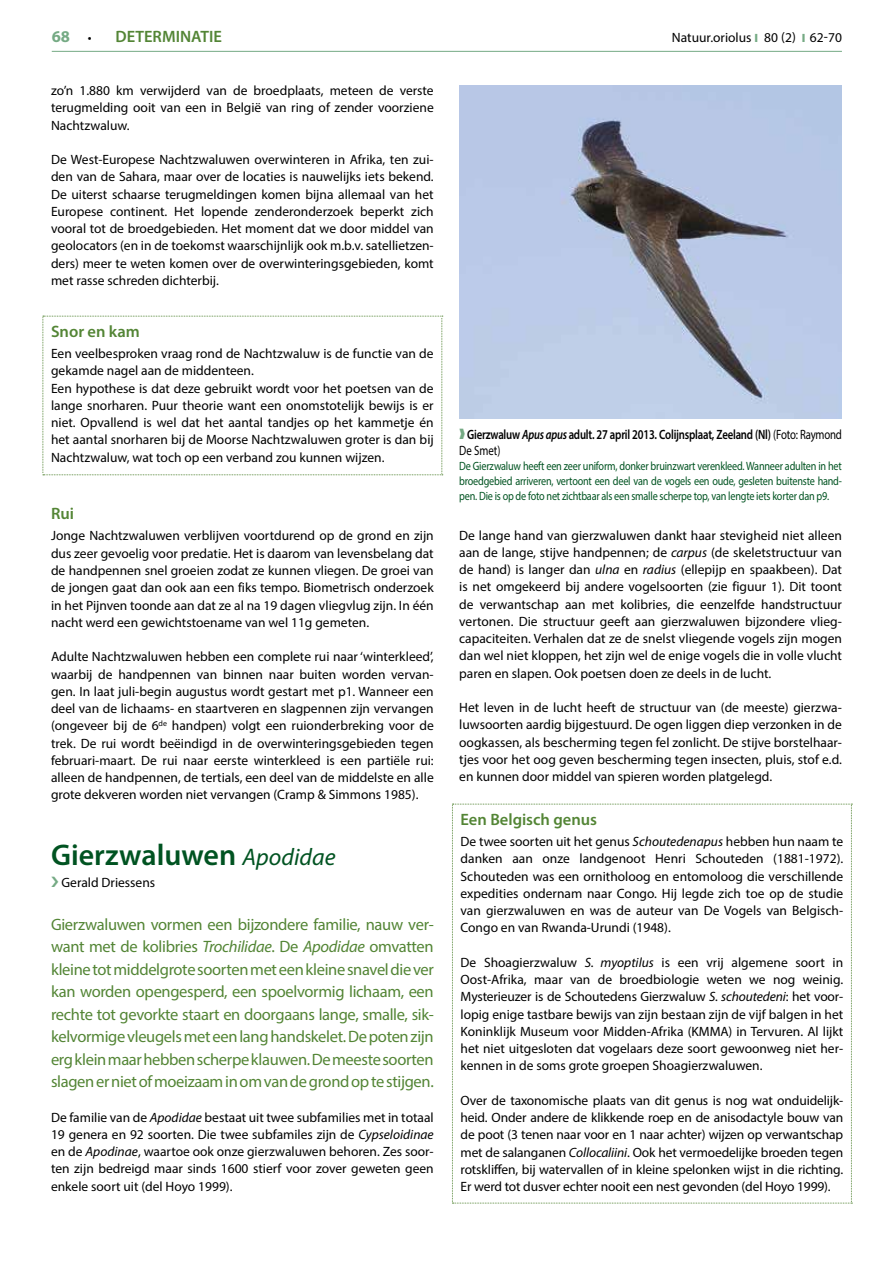
<style>
.page{position:relative;width:893px;height:1263px;background:#fff}
.page>*{position:absolute;margin:0;border:0;box-sizing:border-box;transform-origin:0 0}
.t1{font:600 30px "Myriad Pro";color:#005321}
.t2{font:16.5px/22.5px "Myriad Pro";letter-spacing:-.02em;color:#538535;text-align:justify}
.t3{font:600 16.5px "Myriad Pro";color:#538535}
.t4{font:700 16.5px "Myriad Pro";color:#75aa84}
.t5{font:13.5px/17.2px "Myriad Pro";color:#000;text-align:justify}
.t6{font:600 13.5px/16.5px "Myriad Pro";letter-spacing:-.02em;color:#000;scale:.8 1}
.t7{font:12px/15px "Myriad Pro";letter-spacing:-.02em;color:#005321;text-align:justify;scale:.85 1}
.s1{font-weight:400;font-size:13.5px;color:#000}
.s2{font-weight:900;font-size:12px;color:#75aa84}
.s3{color:#fff}
.s4{font-weight:400;font-style:italic;font-size:24px}
.s5{font-style:italic}
.s6{color:#75aa84}
.s7{font-weight:400}
</style>
<div class="page">
<hr style="left:52px;top:51px;width:790px;height:1px;background:#75aa84">
<svg style="left:452px;top:804px;width:400px;height:400px"></svg>
<svg style="left:43px;top:316px;width:400px;height:159px"></svg>
<img style="left:459px;top:85px;width:383px;height:334px">
<p class="t4" style="left:52px;top:25px;width:41px">68 <span class="s1">•</span></p>
<p class="t3" style="left:116px;top:26px;width:108px">DETERMINATIE</p>
<p class="t5" style="left:672px;top:28px;width:173px">Natuur.oriolus <span class="s2">I</span> 80 (2) <span class="s2">I</span> <span class="s3">20-30</span></p>
<p class="t5" style="left:810px;top:28px;width:34px">62-70</p>
<p class="t5" style="left:51px;top:82px;width:384px">zo’n 1.880 km verwijderd van de broedplaats, meteen de verste terugmelding ooit van een in België van ring of zender voorziene Nachtzwaluw.</p>
<p class="t5" style="left:51px;top:151px;width:384px">De West-Europese Nachtzwaluwen overwinteren in Afrika, ten zui&shy;den van de Sahara, maar over de locaties is nauwelijks iets bekend.<br>De uiterst schaarse terugmeldingen komen bijna allemaal van het Europese continent. Het lopende zenderonderzoek beperkt zich vooral tot de broedgebieden. Het moment dat we door middel van geolocators (en in de toekomst waarschijnlijk ook m.b.v. satellietzen&shy;ders) meer te weten komen over de overwinteringsgebieden, komt met rasse schreden dichterbij.</p>
<p class="t3" style="left:51px;top:321px;width:90px">Snor en kam</p>
<p class="t5" style="left:51px;top:345px;width:384px;text-align:left">Een veelbesproken vraag rond de Nachtzwaluw is de functie van de gekamde nagel aan de middenteen.<br>Een hypothese is dat deze gebruikt wordt voor het poetsen van de lange snorharen. Puur theorie want een onomstotelijk bewijs is er niet. Opvallend is wel dat het aantal tandjes op het kammetje én het aantal snorharen bij de Moorse Nachtzwaluwen groter is dan bij Nachtzwaluw, wat toch op een verband zou kunnen wijzen.</p>
<p class="t3" style="left:51px;top:503px;width:25px">Rui</p>
<p class="t5" style="left:51px;top:527px;width:384px">Jonge Nachtzwaluwen verblijven voortdurend op de grond en zijn dus zeer gevoelig voor predatie. Het is daarom van levensbelang dat de handpennen snel groeien zodat ze kunnen vliegen. De groei van de jongen gaat dan ook aan een fiks tempo. Biometrisch onderzoek in het Pijnven toonde aan dat ze al na 19 dagen vliegvlug zijn. In één nacht werd een gewichtstoename van wel 11g gemeten.</p>
<p class="t5" style="left:51px;top:648px;width:384px">Adulte Nachtzwaluwen hebben een complete rui naar ‘winterkleed’, waarbij de handpennen van binnen naar buiten worden vervan&shy;gen. In laat juli-begin augustus wordt gestart met p1. Wanneer een deel van de lichaams- en staartveren en slagpennen zijn vervangen (ongeveer bij de 6<sup>de</sup> handpen) volgt een ruionderbreking voor de trek. De rui wordt beëindigd in de overwinteringsgebieden tegen februari-maart. De rui naar eerste winterkleed is een partiële rui: alleen de handpennen, de tertials, een deel van de middelste en alle grote dekveren worden niet vervangen (Cramp &amp; Simmons 1985).</p>
<h1 class="t1" style="left:51px;top:835px;width:286px">Gierzwaluwen <span class="s4">Apodidae</span></h1>
<p class="t5" style="left:62px;top:873px;width:95px">Gerald Driessens</p>
<p class="t2" style="left:51px;top:913px;width:384px">Gierzwaluwen vormen een bijzondere familie, nauw ver&shy;want met de kolibries <span class="s5">Trochilidae</span>. De <span class="s5">Apodidae</span> omvatten kleine tot middelgrote soorten met een kleine snavel die ver kan worden opengesperd, een spoelvormig lichaam, een rechte tot gevorkte staart en doorgaans lange, smalle, sik&shy;kelvormige vleugels met een lang handskelet. De poten zijn erg klein maar hebben scherpe klauwen. De meeste soorten slagen er niet of moeizaam in om van de grond op te stijgen.</p>
<p class="t5" style="left:51px;top:1108px;width:384px">De familie van de <span class="s5">Apodidae</span> bestaat uit twee subfamilies met in totaal 19 genera en 92 soorten. Die twee subfamiles zijn de <span class="s5">Cypseloidinae </span>en de <span class="s5">Apodinae</span>, waartoe ook onze gierzwaluwen behoren. Zes soor&shy;ten zijn bedreigd maar sinds 1600 stierf voor zover geweten geen enkele soort uit (del Hoyo 1999).</p>
<p class="t6" style="left:459px;top:426px;width:480px"><span class="s6">❱</span> Gierzwaluw <span class="s5">Apus apus</span> adult. 27 april 2013. Colijnsplaat, Zeeland (Nl) <span class="s7">(Foto: Raymond<br>De Smet)</span></p>
<p class="t7" style="left:459px;top:459px;width:452px">De Gierzwaluw heeft een zeer uniform, donker bruinzwart verenkleed. Wanneer adulten in het broedgebied arriveren, vertoont een deel van de vogels een oude, gesleten buitenste hand&shy;pen. Die is op de foto net zichtbaar als een smalle scherpe top, van lengte iets korter dan p9.</p>
<p class="t5" style="left:459px;top:526px;width:384px">De lange hand van gierzwaluwen dankt haar stevigheid niet alleen aan de lange, stijve handpennen; de <span class="s5">carpus</span> (de skeletstructuur van de hand) is langer dan <span class="s5">ulna</span> en <span class="s5">radius</span> (ellepijp en spaakbeen). Dat is net omgekeerd bij andere vogelsoorten (zie figuur 1). Dit toont de verwantschap aan met kolibries, die eenzelfde handstructuur vertonen. Die structuur geeft aan gierzwaluwen bijzondere vlieg&shy;capaciteiten. Verhalen dat ze de snelst vliegende vogels zijn mogen dan wel niet kloppen, het zijn wel de enige vogels die in volle vlucht paren en slapen. Ook poetsen doen ze deels in de lucht.</p>
<p class="t5" style="left:459px;top:699px;width:384px">Het leven in de lucht heeft de structuur van (de meeste) gierzwa&shy;luwsoorten aardig bijgestuurd. De ogen liggen diep verzonken in de oogkassen, als bescherming tegen fel zonlicht. De stijve borstelhaar&shy;tjes voor het oog geven bescherming tegen insecten, pluis, stof e.d. en kunnen door middel van spieren worden platgelegd.</p>
<p class="t3" style="left:461px;top:808px;width:138px">Een Belgisch genus</p>
<p class="t5" style="left:461px;top:833px;width:384px">De twee soorten uit het genus <span class="s5">Schoutedenapus</span> hebben hun naam te danken aan onze landgenoot Henri Schouteden (1881-1972).<br>Schouteden was een ornitholoog en entomoloog die verschillende expedities ondernam naar Congo. Hij legde zich toe op de studie van gierzwaluwen en was de auteur van De Vogels van Belgisch-Congo en van Rwanda-Urundi (1948).</p>
<p class="t5" style="left:461px;top:953px;width:384px">De Shoagierzwaluw <span class="s5">S. myoptilus</span> is een vrij algemene soort in Oost-Afrika, maar van de broedbiologie weten we nog weinig.<br>Mysterieuzer is de Schoutedens Gierzwaluw <span class="s5">S. schoutedeni</span>: het voor&shy;lopig enige tastbare bewijs van zijn bestaan zijn de vijf balgen in het Koninklijk Museum voor Midden-Afrika (KMMA) in Tervuren. Al lijkt het niet uitgesloten dat vogelaars deze soort gewoonweg niet her&shy;kennen in de soms grote groepen Shoagierzwaluwen.</p>
<p class="t5" style="left:461px;top:1091px;width:384px">Over de taxonomische plaats van dit genus is nog wat onduidelijk&shy;heid. Onder andere de klikkende roep en de anisodactyle bouw van de poot (3 tenen naar voor en 1 naar achter) wijzen op verwantschap met de salanganen <span class="s5">Collocaliini</span>. Ook het vermoedelijke broeden tegen rotskliffen, bij watervallen of in kleine spelonken wijst in die richting.<br>Er werd tot dusver echter nooit een nest gevonden (del Hoyo 1999).</p>
</div>
